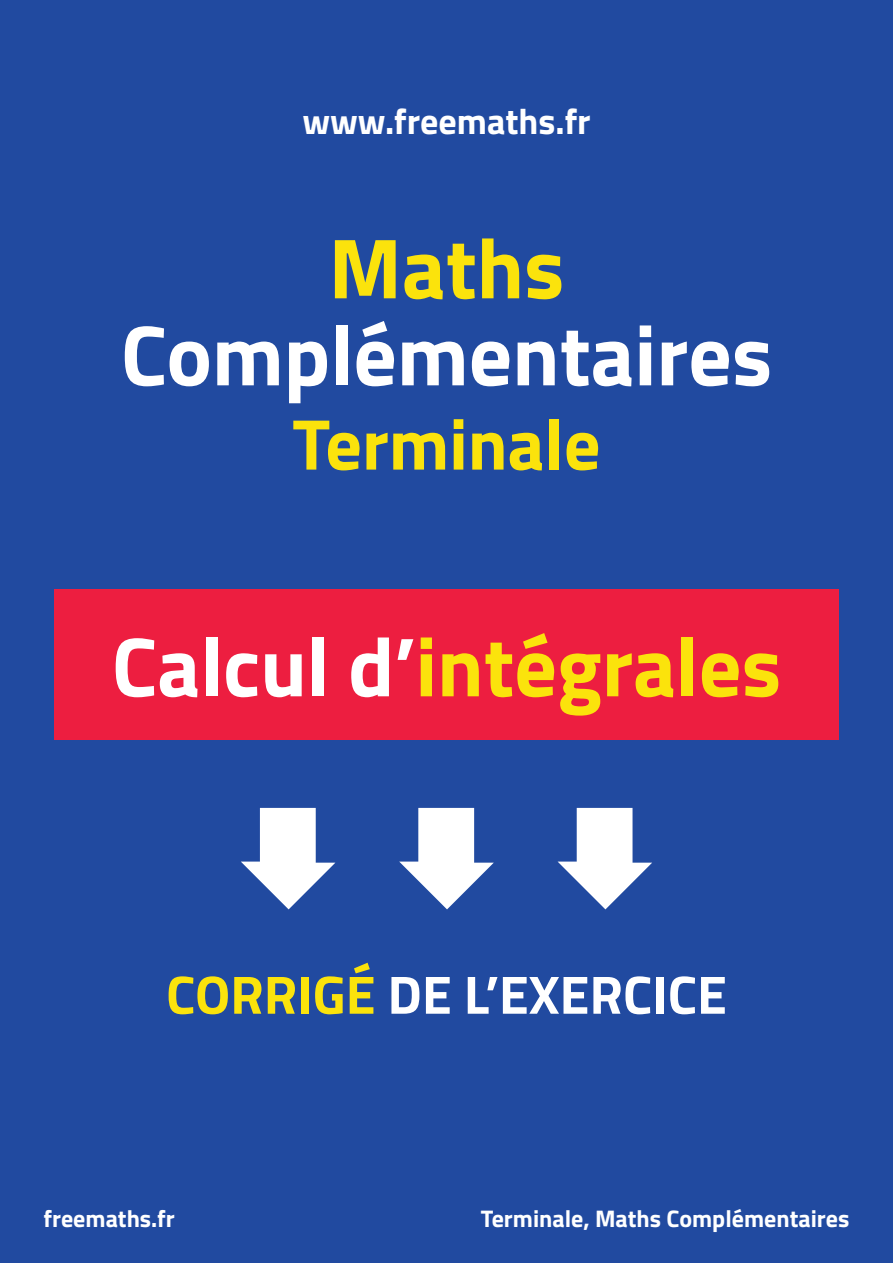
<style>
.page{position:relative;width:893px;height:1263px;background:#214aa0}
.page>*{position:absolute;margin:0;border:0;box-sizing:border-box;transform-origin:0 0}
.t1{font:700 85.5px "Titillium";color:#fff}
.t2{font:700 85.5px "Titillium";color:#fbe30c}
.t3{font:700 84px "Titillium";color:#fbe30c}
.t4{font:700 72px "Titillium";color:#fbe30c}
.t5{font:700 54px "Titillium";color:#fff}
.t6{font:700 36px "Titillium";color:#fff}
.t7{font:700 24px "Titillium";color:#fff}
.s1{color:#fff}
.s2{color:#fbe30c}
</style>
<div class="page">
<svg style="left:241px;top:808px;width:94px;height:101px"></svg>
<svg style="left:399px;top:808px;width:95px;height:101px"></svg>
<svg style="left:558px;top:808px;width:94px;height:101px"></svg>
<div style="left:54px;top:589px;width:785px;height:151px;background:#ed1e40"></div>
<h3 class="t6" style="left:302px;top:94px;width:290px">www.freemaths.fr</h3>
<h1 class="t2" style="left:329px;top:203px;width:237px">Maths</h1>
<h1 class="t1" style="left:121px;top:290px;width:653px">Complémentaires</h1>
<h3 class="t4" style="left:292px;top:389px;width:310px">Terminale</h3>
<p class="t3" style="left:112px;top:603px;width:671px"><span class="s1">Calcul d’</span>intégrales</p>
<h3 class="t5" style="left:166px;top:953px;width:562px"><span class="s2">CORRIGÉ</span> DE L’EXERCICE</h3>
<p class="t7" style="left:44px;top:1200px;width:133px">freemaths.fr</p>
<p class="t7" style="left:481px;top:1200px;width:370px">Terminale, Maths Complémentaires</p>
</div>
